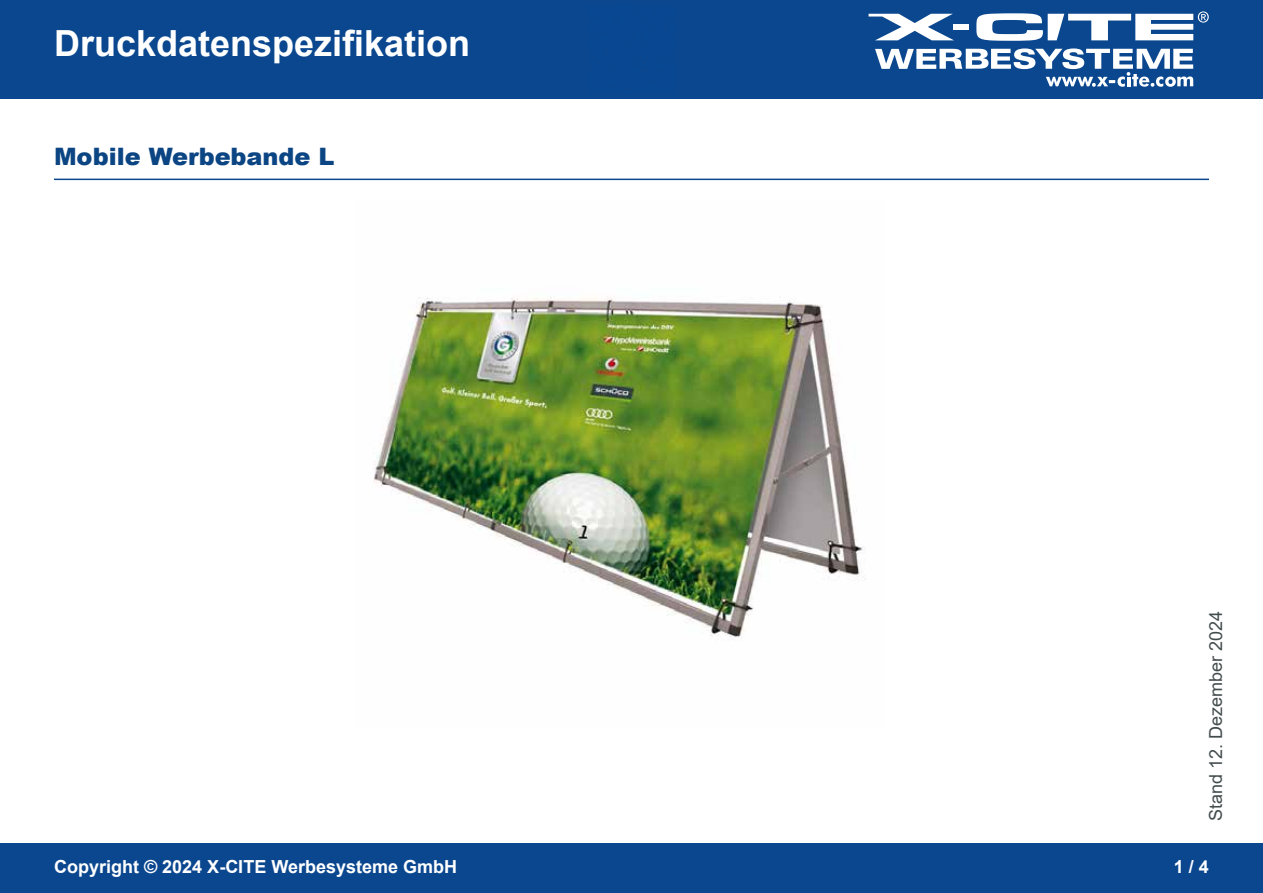
<style>
.page{position:relative;width:1263px;height:893px;background:#fff}
.page>*{position:absolute;margin:0;border:0;box-sizing:border-box;transform-origin:0 0}
.t1{font:700 36px "Arial";color:#fff}
.t2{font:900 24px "Arial";color:#0c4583}
.t3{font:700 18px "Arial";color:#fff}
.t4{font:18px "Arial";color:#434c4d}
</style>
<div class="page">
<div style="left:0;top:0;width:1263px;height:98px;background:#0a478f"></div>
<div style="left:0;top:844px;width:1263px;height:49px;background:#0a478f"></div>
<svg style="left:868px;top:14px;width:85px;height:26px"></svg>
<div style="left:953px;top:24px;width:15px;height:6px;background:#fff"></div>
<svg style="left:875px;top:48px;width:318px;height:39px"></svg>
<svg style="left:976px;top:11px;width:233px;height:30px"></svg>
<hr style="left:54px;top:179px;width:1155px;height:1px;background:#0a478f">
<img style="left:373px;top:296px;width:493px;height:343px">
<h1 class="t1" style="left:54px;top:18px;width:418px">Druckdatenspezifikation</h1>
<h2 class="t2" style="left:54px;top:139px;width:282px">Mobile Werbebande L</h2>
<p class="t4" style="left:1203px;top:821px;width:212px;rotate:-90deg">Stand 12. Dezember 2024</p>
<p class="t3" style="left:54px;top:854px;width:405px">Copyright © 2024 X-CITE Werbesysteme GmbH</p>
<p class="t3" style="left:1174px;top:854px;width:37px">1 / 4</p>
</div>
